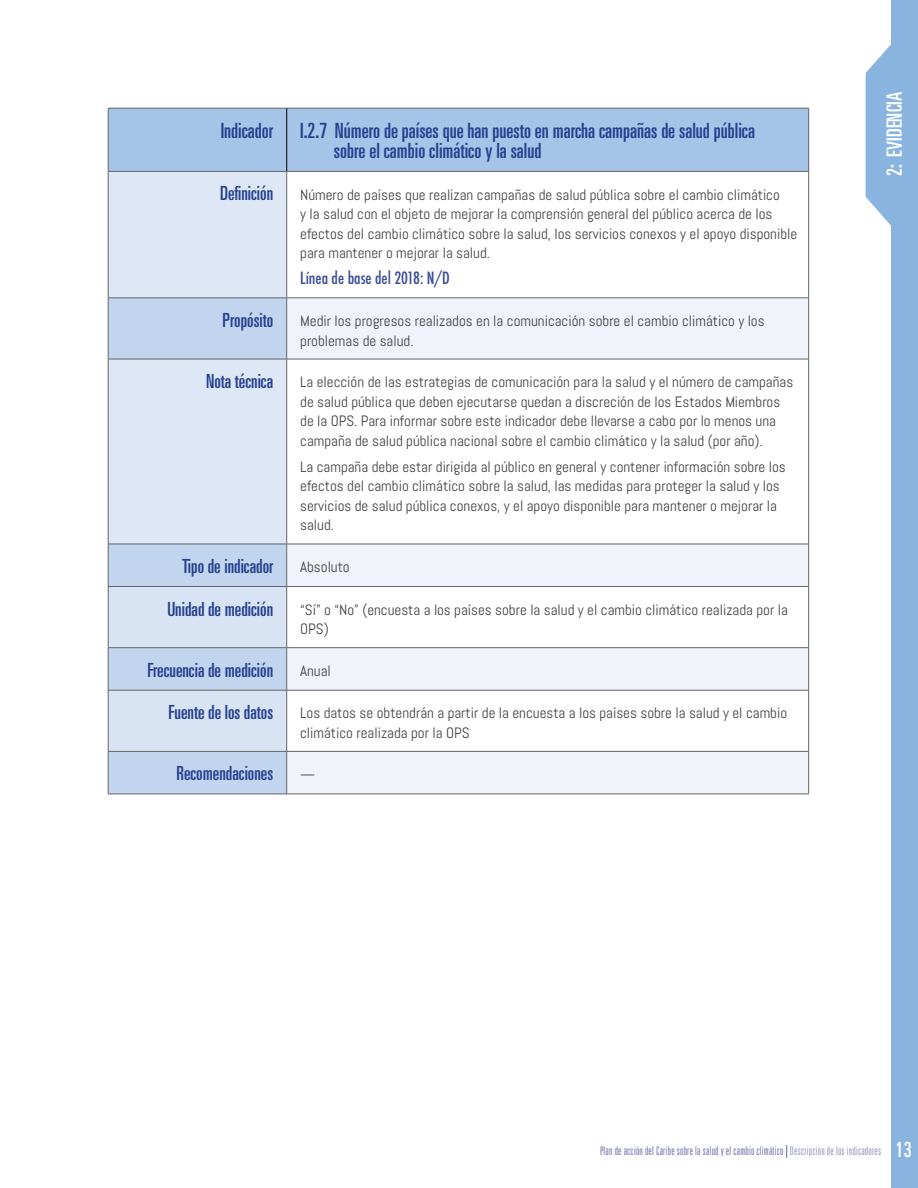
<style>
.page{position:relative;width:918px;height:1188px;background:#fff}
.page>*{position:absolute;margin:0;border:0;box-sizing:border-box;transform-origin:0 0}
.Table_left_column{font:ultra-condensed 21px/19.5px "Univers";color:#25408f}
.Title_1_1{font:ultra-condensed 21px "Univers";letter-spacing:.01em;color:#fff}
.t1{font:ultra-condensed 19.5px "Univers";color:#25408f}
.t2{font:500 condensed 16.5px "Futura";color:#3b4d96}
.Table_right_column{font:15px/19.5px "Abel";color:#414042}
.Title_3{font:300 ultra-condensed 12px "Univers";letter-spacing:.02em;color:#7578b0}
.s1{font-weight:100;font-size:18px;color:#25408f}
.s2{color:#9b9bc5}
</style>
<div class="page">
<svg style="left:866px;top:0;width:52px;height:1188px;fill:#8ab4e0"></svg>
<div style="left:109px;top:109px;width:699px;height:62px;background:#a6c4e7"></div>
<div style="left:109px;top:172px;width:177px;height:126px;background:#dee7f6"></div>
<svg style="left:109px;top:299px;width:177px;height:495px;background:#d1def1"></svg>
<svg style="left:287px;top:299px;width:521px;height:495px"></svg>
<svg style="left:109px;top:587px;width:177px;height:164px;background:#d1dff1"></svg>
<hr style="left:108px;top:108px;width:179px;height:1px;background:#636466">
<hr style="left:108px;top:108px;width:1px;height:63px;background:#636466">
<hr style="left:287px;top:108px;width:522px;height:1px;background:#636466">
<hr style="left:808px;top:108px;width:1px;height:63px;background:#636466">
<hr style="left:287px;top:171px;width:522px;height:1px;background:#636466">
<hr style="left:808px;top:172px;width:1px;height:126px;background:#636466">
<hr style="left:287px;top:298px;width:522px;height:1px;background:#636466">
<hr style="left:808px;top:298px;width:1px;height:61px;background:#636466">
<hr style="left:287px;top:359px;width:522px;height:1px;background:#636466">
<hr style="left:808px;top:359px;width:1px;height:185px;background:#636466">
<hr style="left:287px;top:544px;width:522px;height:1px;background:#636466">
<hr style="left:808px;top:544px;width:1px;height:42px;background:#636466">
<hr style="left:808px;top:648px;width:1px;height:42px;background:#636466">
<hr style="left:808px;top:752px;width:1px;height:42px;background:#636466">
<hr style="left:287px;top:794px;width:522px;height:1px;background:#636466">
<hr style="left:287px;top:586px;width:522px;height:1px;background:#636466">
<hr style="left:808px;top:587px;width:1px;height:61px;background:#636466">
<hr style="left:287px;top:647px;width:522px;height:1px;background:#636466">
<hr style="left:287px;top:690px;width:522px;height:1px;background:#636466">
<hr style="left:808px;top:690px;width:1px;height:61px;background:#636466">
<hr style="left:287px;top:751px;width:522px;height:1px;background:#636466">
<hr style="left:108px;top:171px;width:179px;height:1px;background:#636466">
<hr style="left:108px;top:172px;width:1px;height:126px;background:#636466">
<hr style="left:286px;top:172px;width:1px;height:126px;background:#636466">
<hr style="left:108px;top:298px;width:179px;height:1px;background:#636466">
<hr style="left:108px;top:298px;width:1px;height:61px;background:#636466">
<hr style="left:286px;top:298px;width:1px;height:61px;background:#636466">
<hr style="left:108px;top:359px;width:179px;height:1px;background:#636466">
<hr style="left:108px;top:359px;width:1px;height:185px;background:#636466">
<hr style="left:286px;top:359px;width:1px;height:185px;background:#636466">
<hr style="left:108px;top:544px;width:179px;height:1px;background:#636466">
<hr style="left:108px;top:544px;width:1px;height:42px;background:#636466">
<hr style="left:286px;top:544px;width:1px;height:42px;background:#636466">
<hr style="left:108px;top:586px;width:179px;height:1px;background:#636466">
<hr style="left:108px;top:587px;width:1px;height:61px;background:#636466">
<hr style="left:286px;top:587px;width:1px;height:61px;background:#636466">
<hr style="left:108px;top:647px;width:179px;height:1px;background:#636466">
<hr style="left:108px;top:648px;width:1px;height:42px;background:#636466">
<hr style="left:286px;top:648px;width:1px;height:42px;background:#636466">
<hr style="left:108px;top:690px;width:179px;height:1px;background:#636466">
<hr style="left:108px;top:690px;width:1px;height:61px;background:#636466">
<hr style="left:286px;top:690px;width:1px;height:61px;background:#636466">
<hr style="left:108px;top:751px;width:179px;height:1px;background:#636466">
<hr style="left:108px;top:752px;width:1px;height:42px;background:#636466">
<hr style="left:286px;top:752px;width:1px;height:42px;background:#636466">
<hr style="left:108px;top:794px;width:179px;height:1px;background:#636466">
<hr style="left:286px;top:108px;width:1px;height:63px;background:#000">
<p class="Table_left_column" style="left:221px;top:121px;width:54px">Indicador</p>
<p class="Table_left_column" style="left:334px;top:121px;width:423px;text-indent:-34px">I.2.7 Número de países que han puesto en marcha campañas de salud pública sobre el cambio climático y la salud</p>
<p class="t1" style="left:220px;top:182px;width:55px">Definición</p>
<p class="Table_right_column" style="left:300px;top:185px;width:499px">Número de países que realizan campañas de salud pública sobre el cambio climático<br>y la salud con el objeto de mejorar la comprensión general del público acerca de los efectos del cambio climático sobre la salud, los servicios conexos y el apoyo disponible para mantener o mejorar la salud.</p>
<p class="t2" style="left:300px;top:268px;width:151px">Línea de base del 2018: N/D</p>
<p class="t1" style="left:223px;top:309px;width:52px">Propósito</p>
<p class="Table_right_column" style="left:300px;top:311px;width:466px">Medir los progresos realizados en la comunicación sobre el cambio climático y los problemas de salud.</p>
<p class="t1" style="left:206px;top:370px;width:69px">Nota técnica</p>
<p class="Table_right_column" style="left:300px;top:372px;width:495px">La elección de las estrategias de comunicación para la salud y el número de campañas de salud pública que deben ejecutarse quedan a discreción de los Estados Miembros de la OPS. Para informar sobre este indicador debe llevarse a cabo por lo menos una campaña de salud pública nacional sobre el cambio climático y la salud (por año).</p>
<p class="Table_right_column" style="left:300px;top:457px;width:487px">La campaña debe estar dirigida al público en general y contener información sobre los efectos del cambio climático sobre la salud, las medidas para proteger la salud y los servicios de salud pública conexos, y el apoyo disponible para mantener o mejorar la salud.</p>
<p class="t1" style="left:182px;top:555px;width:93px">Tipo de indicador</p>
<p class="Table_right_column" style="left:300px;top:557px;width:51px">Absoluto</p>
<p class="t1" style="left:167px;top:598px;width:107px">Unidad de medición</p>
<p class="Table_right_column" style="left:300px;top:600px;width:489px">“Sí” o “No” (encuesta a los países sobre la salud y el cambio climático realizada por la<br>OPS)</p>
<p class="t1" style="left:147px;top:659px;width:127px">Frecuencia de medición</p>
<p class="Table_right_column" style="left:300px;top:661px;width:32px">Anual</p>
<p class="t1" style="left:168px;top:701px;width:106px">Fuente de los datos</p>
<p class="Table_right_column" style="left:300px;top:704px;width:489px">Los datos se obtendrán a partir de la encuesta a los países sobre la salud y el cambio climático realizada por la OPS</p>
<p class="t1" style="left:176px;top:762px;width:98px">Recomendaciones</p>
<p class="Table_right_column" style="left:300px;top:765px;width:16px">—</p>
<p class="Title_1_1" style="left:883px;top:176px;width:86px;rotate:-90deg">2: EVIDENCIA</p>
<p class="Title_3" style="left:600px;top:1145px;width:283px">Plan de acción del Caribe sobre la salud y el cambio climático <span class="s1">I</span> <span class="s2">Descripción de los indicadores</span></p>
<p class="Title_1_1" style="left:896px;top:1138px;width:18px">13</p>
</div>
